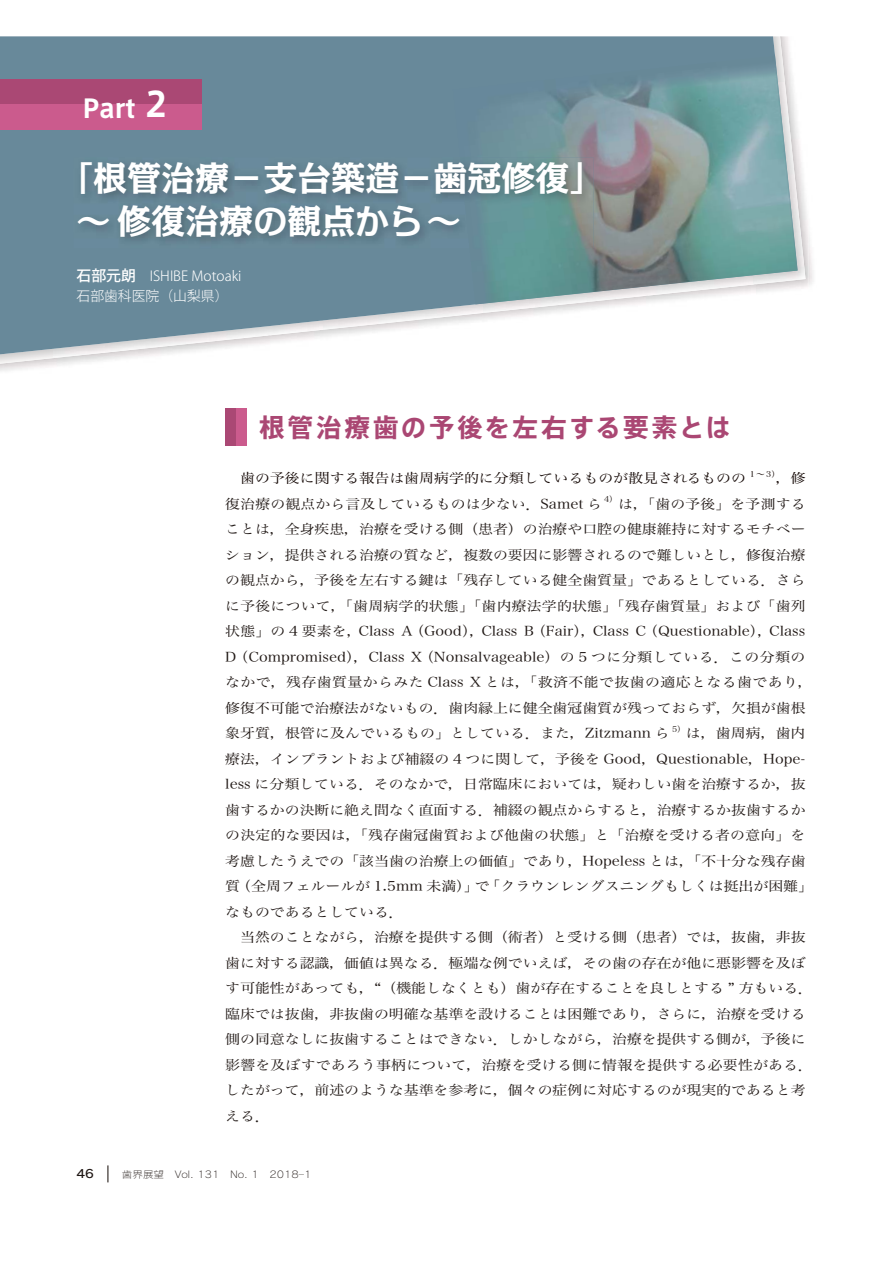
<style>
.page{position:relative;width:893px;height:1263px;background:#fff}
.page>*{position:absolute;margin:0;border:0;box-sizing:border-box;transform-origin:0 0}
.t1{font:34.05px/42.5px "Kakumin Pro Bold 90 msp RKSJ H";color:#fff}
.t2{font:25.5px "Axis Std Bold 90 msp RKSJ H";letter-spacing:.1em;color:#aa4773}
.t3{font:25.5px "Axis Std Bold 90 msp RKSJ H";color:#fff}
.t4{font:13.8px "Koz Go Pr 6 N Light 90 msp RKSJ H";color:#fff}
.t5{font:13.35px/25.5px "Hira Min Pro W3 90 msp RKSJ H";color:#1f1714;scale:1.11 1}
.t6{font:13.35px "Hira Min Pro W3 90 msp RKSJ H";letter-spacing:.005em;color:#120603;scale:1.11 1}
.t7{font:11.55px "Rodin Pro DB 90 msp RKSJ H";color:#1f1714;scale:1.11 1}
.t8{font:9.6px "Rodin Pro L 90 msp RKSJ H";color:#1f1714;scale:1.11 1}
.t9{font:7.8px "Hira Min Pro W3 90 msp RKSJ H";color:#1f1714;scale:1.11 1}
.t10{font:7.8px "Hira Min Pro W3 90 msp RKSJ H";color:#120603;scale:1.11 1}
.s1{font-size:34.05px}
.s2{font-family:"Koz Go Pr 6 N Medium 90 msp RKSJ H";font-size:14.85px}
</style>
<div class="page">
<img style="left:797px;top:188px;width:11px;height:102px">
<img style="left:797px;top:110px;width:8px;height:175px">
<svg style="left:0;top:36px;width:790px;height:318px;fill:#68899a"></svg>
<div style="left:0;top:79px;width:201px;height:25px;background:#aa4874"></div>
<div style="left:0;top:104px;width:201px;height:26px;background:#cb5b8d"></div>
<img style="left:453px;top:56px;width:344px;height:248px">
<img style="left:73px;top:157px;width:387px;height:91px">
<img style="left:460px;top:157px;width:133px;height:91px">
<div style="left:225px;top:408px;width:11px;height:38px;background:#aa4874"></div>
<div style="left:236px;top:408px;width:11px;height:38px;background:#cb5b8d"></div>
<svg style="left:108px;top:1165px;width:1px;height:17px"></svg>
<h2 class="t3" style="left:82px;top:89px;width:87px">Part <span class="s1">2</span></h2>
<h1 class="t1" style="left:77px;top:153px;width:529px;text-indent:-17px">「根管治療－支台築造－歯冠修復」～修復治療の観点から～</h1>
<p class="t4" style="left:77px;top:268px;width:167px"><span class="s2">石部元朗</span>　ISHIBE Motoaki</p>
<p class="t4" style="left:77px;top:288px;width:153px">石部歯科医院（山梨県）</p>
<h2 class="t2" style="left:259px;top:408px;width:473px">根管治療歯の予後を左右する要素とは</h2>
<p class="t6" style="left:240px;top:467px;width:457px">歯の予後に関する報告は歯周病学的に分類しているものが散見されるものの</p>
<p class="t10" style="left:750px;top:467px;width:29px">1～3）</p>
<p class="t6" style="left:776px;top:467px;width:28px">，修</p>
<p class="t5" style="left:225px;top:490px;width:341px">復治療の観点から言及しているものは少ない．Samet ら</p>
<p class="t9" style="left:604px;top:492px;width:14px">4）</p>
<p class="t5" style="left:225px;top:490px;width:531px;text-indent:393px">は，「歯の予後」を予測することは，全身疾患，治療を受ける側（患者）の治療や口腔の健康維持に対するモチベーション，提供される治療の質など，複数の要因に影響されるので難しいとし，修復治療の観点から，予後を左右する鍵は「残存している健全歯質量」であるとしている．さらに予後について，「歯周病学的状態」「歯内療法学的状態」「残存歯質量」および「歯列状態」の 4 要素を，Class A（Good），Class B（Fair），Class C（Questionable），Class D（Compromised），Class X（Nonsalvageable）の 5 つに分類している．この分類のなかで，残存歯質量からみた Class X とは，「救済不能で抜歯の適応となる歯であり，修復不可能で治療法がないもの．歯肉縁上に健全歯冠歯質が残っておらず，欠損が歯根象牙質，根管に及んでいるもの」としている．また，Zitzmann ら</p>
<p class="t9" style="left:672px;top:722px;width:14px">5）</p>
<p class="t5" style="left:225px;top:719px;width:531px;text-indent:461px">は，歯周病，歯内療法，インプラントおよび補綴の 4 つに関して，予後を Good，Questionable，Hope&shy;less に分類している．そのなかで，日常臨床においては，疑わしい歯を治療するか，抜歯するかの決断に絶え間なく直面する．補綴の観点からすると，治療するか抜歯するかの決定的な要因は，「残存歯冠歯質および他歯の状態」と「治療を受ける者の意向」を考慮したうえでの「該当歯の治療上の価値」であり，Hopeless とは，「不十分な残存歯質（全周フェルールが 1.5mm 未満）」で「クラウンレングスニングもしくは挺出が困難」なものであるとしている．</p>
<p class="t5" style="left:225px;top:923px;width:531px;text-indent:15px">当然のことながら，治療を提供する側（術者）と受ける側（患者）では，抜歯，非抜歯に対する認識，価値は異なる．極端な例でいえば，その歯の存在が他に悪影響を及ぼす可能性があっても，“（機能しなくとも）歯が存在することを良しとする ” 方もいる．臨床では抜歯，非抜歯の明確な基準を設けることは困難であり，さらに，治療を受ける側の同意なしに抜歯することはできない．しかしながら，治療を提供する側が，予後に影響を及ぼすであろう事柄について，治療を受ける側に情報を提供する必要性がある．したがって，前述のような基準を参考に，個々の症例に対応するのが現実的であると考える．</p>
<p class="t7" style="left:77px;top:1166px;width:17px">46</p>
<p class="t8" style="left:122px;top:1168px;width:172px">歯界展望　Vol. 131　No. 1　2018―1</p>
</div>
